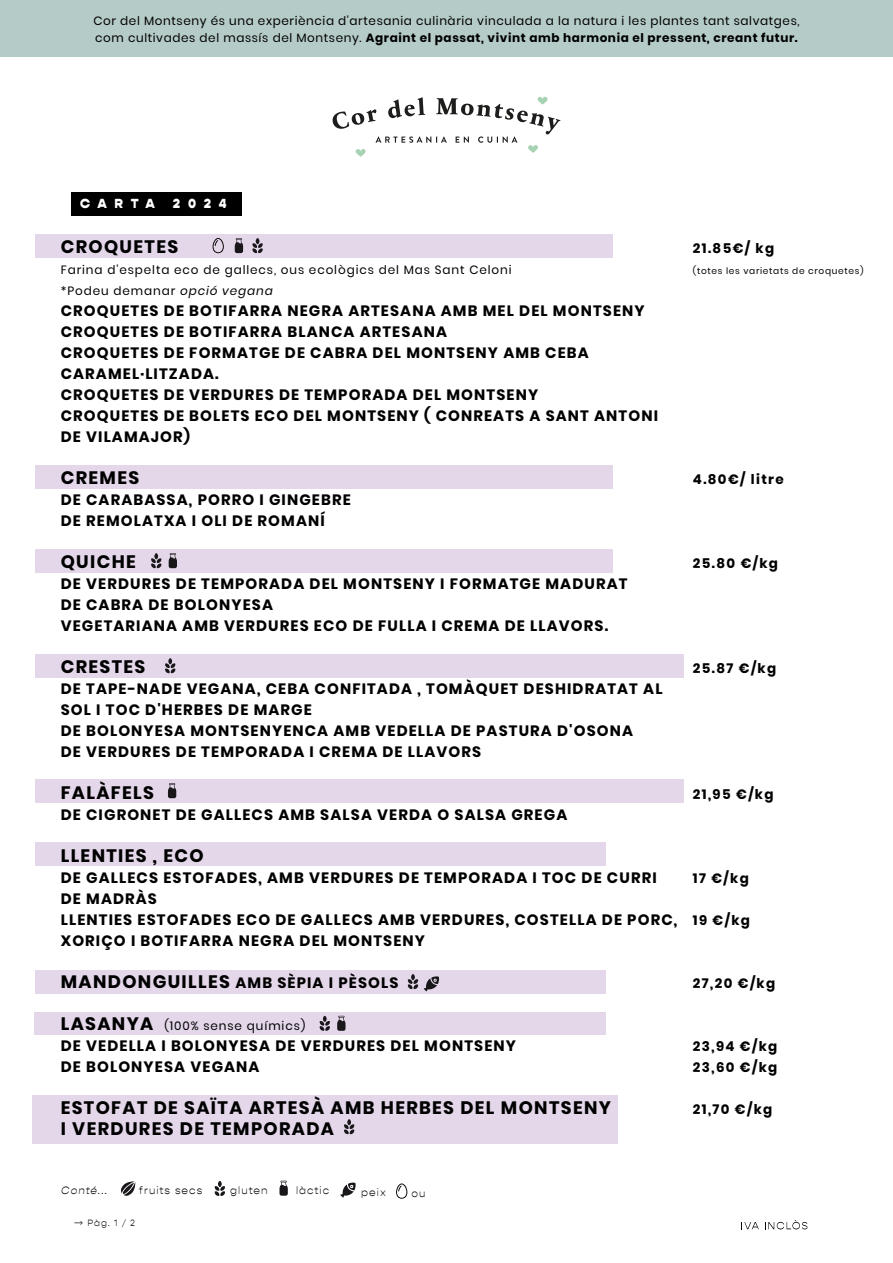
<style>
.page{position:relative;width:893px;height:1263px;background:#fff}
.page>*{position:absolute;margin:0;border:0;box-sizing:border-box;transform-origin:0 0}
.t1{font:700 18px/21px "Poppins";letter-spacing:.075em;color:#000}
.t2{font:700 15px/21px "Poppins";letter-spacing:.075em;color:#000}
.t3{font:700 13.5px/21px "Poppins";letter-spacing:.1em;color:#000}
.t4{font:800 13.05px "Gopher";letter-spacing:.585em;color:#fff}
.t5{font:12px/16.5px "Poppins";letter-spacing:.05em;color:#000}
.t6{font:12px/21px "Poppins";letter-spacing:.075em;color:#000}
.t7{font:300 10.5px "Gopher";letter-spacing:.1em;color:#000}
.t8{font:italic 300 10.5px "Gopher";letter-spacing:.09em;color:#000}
.t9{font:300 10.5px "Gopher";color:#010000}
.t10{font:9px "Poppins";letter-spacing:.075em;color:#000}
.t11{font:300 9px "Gopher";color:#000}
.s1{font-weight:700}
.s2{font-style:italic}
.s3{font-size:18px}
.s4{font-weight:700;font-size:18px}
</style>
<div class="page">
<div style="left:35px;top:234px;width:578px;height:23px;background:#e3d7e9"></div>
<div style="left:35px;top:465px;width:578px;height:23px;background:#e3d7e9"></div>
<div style="left:35px;top:549px;width:578px;height:23px;background:#e3d7e9"></div>
<div style="left:35px;top:654px;width:648px;height:23px;background:#e3d7e9"></div>
<div style="left:35px;top:779px;width:648px;height:23px;background:#e3d7e9"></div>
<div style="left:35px;top:842px;width:571px;height:24px;background:#e3d7e9"></div>
<div style="left:35px;top:970px;width:571px;height:23px;background:#e3d7e9"></div>
<div style="left:32px;top:1095px;width:586px;height:48px;background:#e3d7e9"></div>
<div style="left:34px;top:1012px;width:572px;height:22px;background:#e3d7e9"></div>
<div style="left:0;top:0;width:893px;height:57px;background:#b5cbc8"></div>
<div style="left:71px;top:193px;width:170px;height:23px;background:#000"></div>
<svg style="left:744px;top:1222px;width:15px;height:7px"></svg>
<svg style="left:765px;top:1220px;width:42px;height:9px"></svg>
<svg style="left:332px;top:96px;width:228px;height:61px"></svg>
<svg style="left:235px;top:238px;width:8px;height:15px"></svg>
<svg style="left:169px;top:553px;width:8px;height:15px"></svg>
<svg style="left:168px;top:783px;width:8px;height:15px"></svg>
<svg style="left:252px;top:238px;width:11px;height:15px"></svg>
<svg style="left:151px;top:553px;width:10px;height:15px"></svg>
<svg style="left:337px;top:1016px;width:8px;height:15px"></svg>
<svg style="left:320px;top:1016px;width:10px;height:15px"></svg>
<svg style="left:344px;top:1119px;width:10px;height:15px"></svg>
<svg style="left:165px;top:658px;width:10px;height:15px"></svg>
<svg style="left:408px;top:974px;width:10px;height:15px"></svg>
<svg style="left:213px;top:238px;width:11px;height:15px"></svg>
<svg style="left:424px;top:976px;width:15px;height:15px"></svg>
<svg style="left:279px;top:1181px;width:9px;height:15px"></svg>
<svg style="left:121px;top:1181px;width:14px;height:15px"></svg>
<svg style="left:215px;top:1181px;width:10px;height:15px"></svg>
<svg style="left:340px;top:1182px;width:16px;height:15px"></svg>
<svg style="left:396px;top:1183px;width:11px;height:16px"></svg>
<p class="t5" style="left:93px;top:13px;width:708px">Cor del Montseny és una experiència d'artesania culinària vinculada a la natura i les plantes tant salvatges, com cultivades del massís del Montseny. <span class="s1">Agraint el passat, vivint amb harmonia el pressent, creant futur.</span></p>
<p class="t4" style="left:80px;top:195px;width:76px">CARTA</p>
<p class="t4" style="left:173px;top:195px;width:55px">2024</p>
<p class="t1" style="left:61px;top:236px;width:119px">CROQUETES</p>
<p class="t6" style="left:61px;top:259px;width:452px">Farina d'espelta eco de gallecs, ous ecològics del Mas Sant Celoni *Podeu demanar <span class="s2">opció vegana</span></p>
<p class="t2" style="left:61px;top:300px;width:599px">CROQUETES DE BOTIFARRA NEGRA ARTESANA AMB MEL DEL MONTSENY CROQUETES DE BOTIFARRA BLANCA ARTESANA<br>CROQUETES DE FORMATGE DE CABRA DEL MONTSENY AMB CEBA CARAMEL·LITZADA.<br>CROQUETES DE VERDURES DE TEMPORADA DEL MONTSENY<br>CROQUETES DE BOLETS ECO DEL MONTSENY ( CONREATS A SANT ANTONI DE VILAMAJOR)</p>
<p class="t1" style="left:61px;top:467px;width:80px">CREMES</p>
<p class="t2" style="left:61px;top:489px;width:292px">DE CARABASSA, PORRO I GINGEBRE<br>DE REMOLATXA I OLI DE ROMANÍ</p>
<p class="t1" style="left:61px;top:551px;width:77px">QUICHE</p>
<p class="t2" style="left:61px;top:573px;width:568px">DE VERDURES DE TEMPORADA DEL MONTSENY I FORMATGE MADURAT<br>DE CABRA DE BOLONYESA<br>VEGETARIANA AMB VERDURES ECO DE FULLA I CREMA DE LLAVORS.</p>
<p class="t1" style="left:61px;top:656px;width:86px">CRESTES</p>
<p class="t2" style="left:61px;top:678px;width:603px">DE TAPE-NADE VEGANA, CEBA CONFITADA , TOMÀQUET DESHIDRATAT AL SOL I TOC D'HERBES DE MARGE<br>DE BOLONYESA MONTSENYENCA AMB VEDELLA DE PASTURA D'OSONA<br>DE VERDURES DE TEMPORADA I CREMA DE LLAVORS</p>
<p class="t1" style="left:61px;top:782px;width:95px">FALÀFELS</p>
<p class="t2" style="left:61px;top:804px;width:508px">DE CIGRONET DE GALLECS AMB SALSA VERDA O SALSA GREGA</p>
<p class="t1" style="left:61px;top:845px;width:144px">LLENTIES , ECO</p>
<p class="t2" style="left:61px;top:867px;width:618px">DE GALLECS ESTOFADES, AMB VERDURES DE TEMPORADA I TOC DE CURRI DE MADRÀS<br>LLENTIES ESTOFADES ECO DE GALLECS AMB VERDURES, COSTELLA DE PORC, XORIÇO I BOTIFARRA NEGRA DEL MONTSENY</p>
<p class="t2" style="left:61px;top:972px;width:339px"><span class="s3">MANDONGUILLES</span> AMB SÈPIA I PÈSOLS</p>
<p class="t6" style="left:61px;top:1015px;width:246px"><span class="s4">LASANYA</span> (100% sense químics)</p>
<p class="t2" style="left:61px;top:1035px;width:457px">DE VEDELLA I BOLONYESA DE VERDURES DEL MONTSENY<br>DE BOLONYESA VEGANA</p>
<p class="t1" style="left:61px;top:1097px;width:552px">ESTOFAT DE SAÏTA ARTESÀ AMB HERBES DEL MONTSENY<br>I VERDURES DE TEMPORADA</p>
<p class="t3" style="left:693px;top:238px;width:83px">21.85€/ kg</p>
<p class="t10" style="left:693px;top:265px;width:172px">(totes les varietats de croquetes)</p>
<p class="t3" style="left:693px;top:469px;width:92px">4.80€/ litre</p>
<p class="t3" style="left:693px;top:553px;width:87px">25.80 €/kg</p>
<p class="t3" style="left:693px;top:658px;width:85px">25.87 €/kg</p>
<p class="t3" style="left:693px;top:784px;width:82px">21,95 €/kg</p>
<p class="t3" style="left:693px;top:868px;width:57px">17 €/kg</p>
<p class="t3" style="left:693px;top:910px;width:59px">19 €/kg</p>
<p class="t3" style="left:693px;top:973px;width:84px">27,20 €/kg</p>
<p class="t3" style="left:693px;top:1036px;width:86px">23,94 €/kg<br>23,60 €/kg</p>
<p class="t3" style="left:693px;top:1099px;width:81px">21,70 €/kg</p>
<p class="t8" style="left:61px;top:1184px;width:48px">Conté...</p>
<p class="t7" style="left:139px;top:1184px;width:65px">fruits secs</p>
<p class="t7" style="left:230px;top:1184px;width:39px">gluten</p>
<p class="t7" style="left:296px;top:1184px;width:35px">làctic</p>
<p class="t7" style="left:361px;top:1186px;width:26px">peix</p>
<p class="t9" style="left:411px;top:1187px;width:15px">ou</p>
<p class="t11" style="left:74px;top:1218px;width:63px">⟶ Pàg. 1 / 2</p>
</div>
